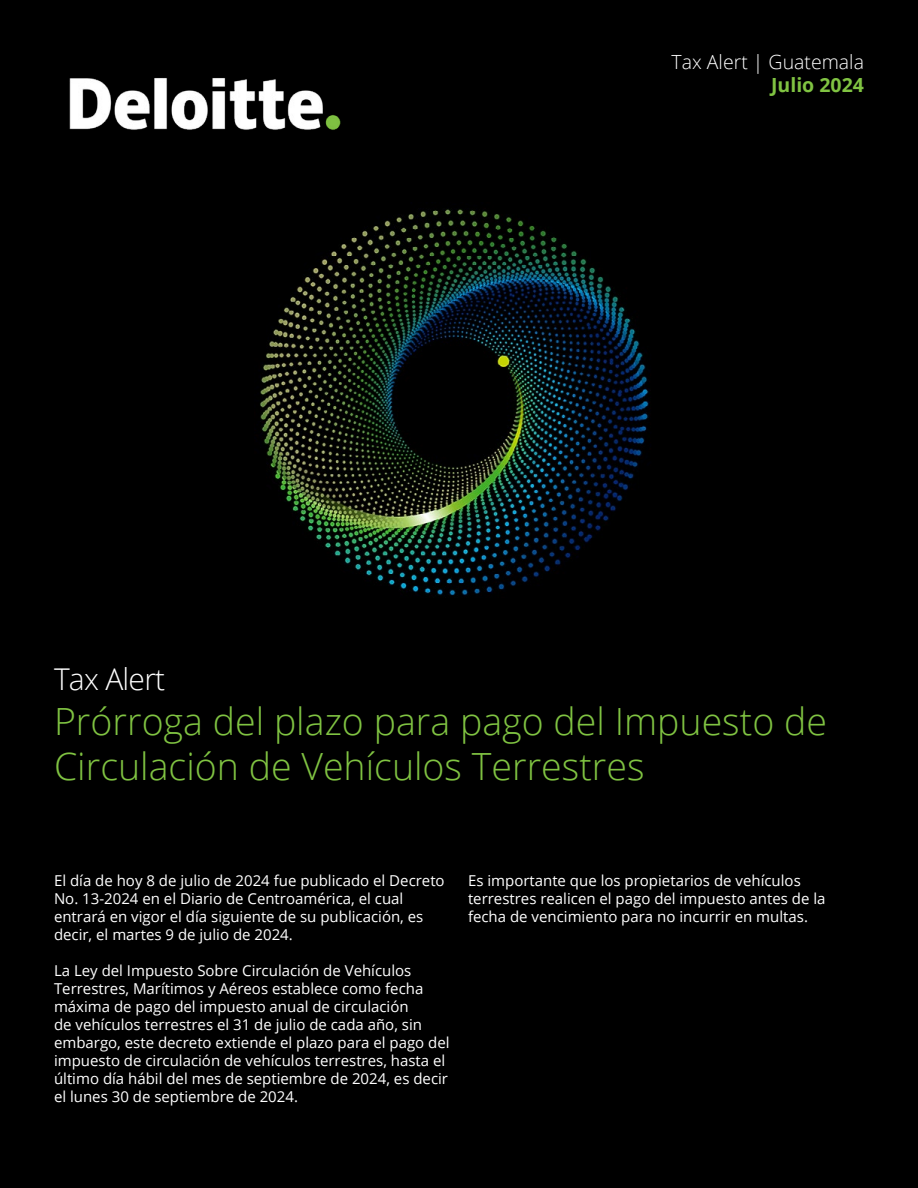
<style>
.page{position:relative;width:918px;height:1188px;background:#000}
.page>*{position:absolute;margin:0;border:0;box-sizing:border-box;transform-origin:0 0}
.t1{font:300 37.5px/45px "Open Sans";color:#80c342}
.t2{font:300 30px "Open Sans";letter-spacing:-.025em;color:#fff}
.t3{font:300 19.5px "Open Sans";color:#fff}
.t4{font:700 19.5px "Open Sans";color:#80c342}
.t5{font:15px/18px "Open Sans";color:#fff}
</style>
<div class="page">
<img style="left:69px;top:78px;width:272px;height:52px">
<img style="left:260px;top:209px;width:390px;height:387px">
<h3 class="t3" style="left:672px;top:48px;width:194px">Tax Alert | Guatemala</h3>
<h3 class="t4" style="left:771px;top:71px;width:94px">Julio 2024</h3>
<h2 class="t2" style="left:54px;top:658px;width:113px">Tax Alert</h2>
<h1 class="t1" style="left:54px;top:698px;width:774px">Prórroga del plazo para pago del Impuesto de<br>Circulación de Vehículos Terrestres</h1>
<p class="t5" style="left:54px;top:871px;width:392px">El día de hoy 8 de julio de 2024 fue publicado el Decreto No. 13-2024 en el Diario de Centroamérica, el cual entrará en vigor el día siguiente de su publicación, es decir, el martes 9 de julio de 2024.</p>
<p class="t5" style="left:54px;top:961px;width:397px">La Ley del Impuesto Sobre Circulación de Vehículos Terrestres, Marítimos y Aéreos establece como fecha máxima de pago del impuesto anual de circulación<br>de vehículos terrestres el 31 de julio de cada año, sin embargo, este decreto extiende el plazo para el pago del impuesto de circulación de vehículos terrestres, hasta el último día hábil del mes de septiembre de 2024, es decir el lunes 30 de septiembre de 2024.</p>
<p class="t5" style="left:468px;top:871px;width:359px">Es importante que los propietarios de vehículos terrestres realicen el pago del impuesto antes de la fecha de vencimiento para no incurrir en multas.</p>
</div>
